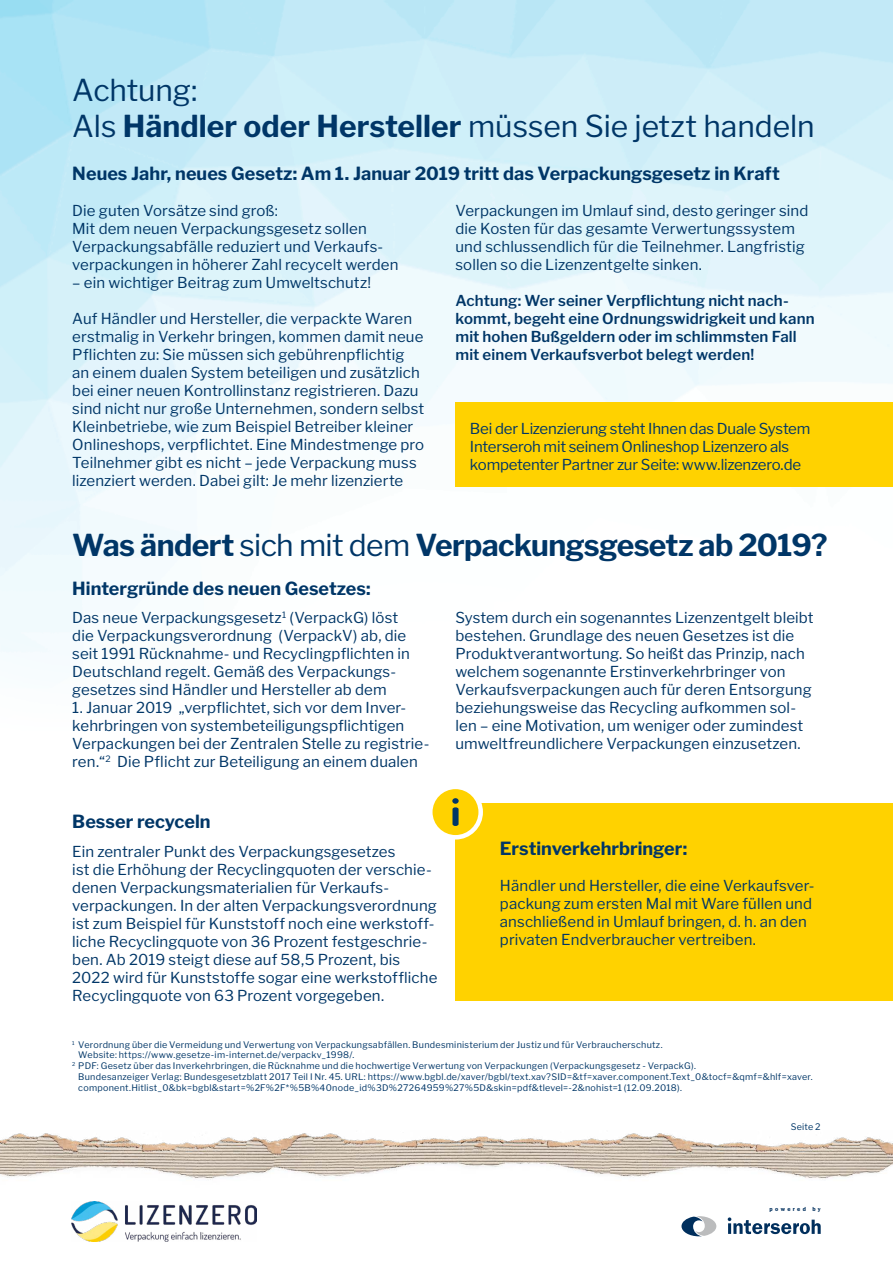
<style>
.page{position:relative;width:893px;height:1263px;background:#fff}
.page>*{position:absolute;margin:0;border:0;box-sizing:border-box;transform-origin:0 0}
.t1{font:30px/36px "Libre Franklin";letter-spacing:-.005em;color:#003667}
.t2{font:700 30px "Libre Franklin";letter-spacing:-.02em;color:#003667}
.t3{font:700 18px "Libre Franklin";color:#003667}
.t4{font:15px/18px "Libre Franklin";letter-spacing:.005em;color:#003667}
.t5{font:600 15px/18px "Libre Franklin";letter-spacing:.005em;color:#003667}
.t6{font:9px "Libre Franklin";letter-spacing:.025em;color:#003667}
.t7{font:600 5.85px "ITC Franklin Gothic Std";letter-spacing:.4em;color:#002f5d}
.s1{font-weight:700}
.s2{font-weight:400}
</style>
<div class="page">
<div style="left:456px;top:803px;width:437px;height:197px;background:#ffd200"></div>
<div style="left:455px;top:402px;width:438px;height:85px;background:#ffd200"></div>
<div style="left:430px;top:787px;width:51px;height:50px;background:#ffd200;border-radius:50%"></div>
<div style="left:428px;top:785px;width:55px;height:54px;border:4px solid #fff;border-radius:50%"></div>
<svg style="left:452px;top:798px;width:7px;height:28px"></svg>
<img style="left:0;top:1133px;width:893px;height:47px">
<img style="left:72px;top:1201px;width:185px;height:41px">
<svg style="left:728px;top:1217px;width:93px;height:17px"></svg>
<svg style="left:681px;top:1216px;width:35px;height:20px"></svg>
<h1 class="t1" style="left:72px;top:72px;width:744px">Achtung:<br>Als <span class="s1">Händler oder Hersteller</span> müssen Sie jetzt handeln</h1>
<p class="t3" style="left:72px;top:163px;width:709px">Neues Jahr, neues Gesetz: Am 1. Januar 2019 tritt das Verpackungsgesetz in Kraft</p>
<p class="t4" style="left:72px;top:202px;width:328px">Die guten Vorsätze sind groß:<br>Mit dem neuen Verpackungsgesetz sollen Verpackungsabfälle reduziert und Verkaufs&shy;verpackungen in höherer Zahl recycelt werden</p>
<p class="t4" style="left:72px;top:274px;width:300px">– ein wichtiger Beitrag zum Umweltschutz!</p>
<p class="t4" style="left:72px;top:310px;width:354px">Auf Händler und Hersteller, die verpackte Waren erstmalig in Verkehr bringen, kommen damit neue Pflichten zu: Sie müssen sich gebührenpflichtig an einem dualen System beteiligen und zusätzlich bei einer neuen Kontrollinstanz registrieren. Dazu sind nicht nur große Unternehmen, sondern selbst Kleinbetriebe, wie zum Beispiel Betreiber kleiner Onlineshops, verpflichtet. Eine Mindestmenge pro Teilnehmer gibt es nicht – jede Verpackung muss lizenziert werden. Dabei gilt: Je mehr lizenzierte</p>
<p class="t4" style="left:455px;top:202px;width:354px">Verpackungen im Umlauf sind, desto geringer sind die Kosten für das gesamte Verwertungssystem und schlussendlich für die Teilnehmer. Langfristig sollen so die Lizenzentgelte sinken.</p>
<p class="t5" style="left:455px;top:292px;width:361px">Achtung: Wer seiner Verpflichtung nicht nach&shy;kommt, begeht eine Ordnungswidrigkeit und kann mit hohen Bußgeldern oder im schlimmsten Fall mit einem Verkaufsverbot belegt werden!</p>
<p class="t4" style="left:470px;top:419px;width:342px">Bei der Lizenzierung steht Ihnen das Duale System<br>Interseroh mit seinem Onlineshop Lizenzero als kompetenter Partner zur Seite: www.lizenzero.de</p>
<h1 class="t2" style="left:72px;top:527px;width:757px">Was ändert <span class="s2">sich mit dem</span> Verpackungsgesetz ab 2019?</h1>
<p class="t3" style="left:72px;top:577px;width:300px">Hintergründe des neuen Gesetzes:</p>
<p class="t4" style="left:72px;top:608px;width:339px">Das neue Verpackungsgesetz<sup>1</sup> (VerpackG) löst die Verpackungsverordnung (VerpackV) ab, die seit 1991 Rücknahme- und Recyclingpflichten in Deutschland regelt. Gemäß des Verpackungs&shy;gesetzes sind Händler und Hersteller ab dem</p>
<p class="t4" style="left:72px;top:698px;width:359px">1. Januar 2019 „verpflichtet, sich vor dem Inver&shy;kehrbringen von systembeteiligungspflichtigen Verpackungen bei der Zentralen Stelle zu registrie&shy;ren.“<sup>2</sup> Die Pflicht zur Beteiligung an einem dualen</p>
<p class="t4" style="left:455px;top:608px;width:360px">System durch ein sogenanntes Lizenzentgelt bleibt bestehen. Grundlage des neuen Gesetzes ist die Produktverantwortung. So heißt das Prinzip, nach welchem sogenannte Erstinverkehrbringer von Verkaufsverpackungen auch für deren Entsorgung beziehungsweise das Recycling aufkommen sol&shy;len – eine Motivation, um weniger oder zumindest umweltfreundlichere Verpackungen einzusetzen.</p>
<p class="t3" style="left:72px;top:811px;width:140px">Besser recyceln</p>
<p class="t4" style="left:72px;top:842px;width:367px">Ein zentraler Punkt des Verpackungsgesetzes<br>ist die Erhöhung der Recyclingquoten der verschie&shy;denen Verpackungsmaterialien für Verkaufs&shy;verpackungen. In der alten Verpackungsverordnung ist zum Beispiel für Kunststoff noch eine werkstoff&shy;liche Recyclingquote von 36 Prozent festgeschrie&shy;ben. Ab 2019 steigt diese auf 58,5 Prozent, bis 2022 wird für Kunststoffe sogar eine werkstoffliche Recyclingquote von 63 Prozent vorgegeben.</p>
<p class="t6" style="left:72px;top:1039px;width:592px"><sup>1</sup> Verordnung über die Vermeidung und Verwertung von Verpackungsabfällen. Bundesministerium der Justiz und für Verbraucherschutz.</p>
<p class="t6" style="left:78px;top:1050px;width:278px">Website: https://www.gesetze-im-internet.de/verpackv_1998/.</p>
<p class="t6" style="left:72px;top:1060px;width:625px"><sup>2</sup> PDF: Gesetz über das Inverkehrbringen, die Rücknahme und die hochwertige Verwertung von Verpackungen (Verpackungsgesetz - VerpackG).</p>
<p class="t6" style="left:78px;top:1071px;width:736px">Bundesanzeiger Verlag: Bundesgesetzblatt 2017 Teil I Nr. 45. URL: https://www.bgbl.de/xaver/bgbl/text.xav?SID=&amp;tf=xaver.component.Text_0&amp;tocf=&amp;qmf=&amp;hlf=xaver.</p>
<p class="t6" style="left:78px;top:1082px;width:605px">component.Hitlist_0&amp;bk=bgbl&amp;start=%2F%2F*%5B%40node_id%3D%27264959%27%5D&amp;skin=pdf&amp;tlevel=-2&amp;nohist=1 (12.09.2018).</p>
<p class="t3" style="left:500px;top:838px;width:189px">Erstinverkehrbringer:</p>
<p class="t4" style="left:500px;top:876px;width:316px">Händler und Hersteller, die eine Verkaufsver&shy;packung zum ersten Mal mit Ware füllen und anschließend in Umlauf bringen, d. h. an den privaten Endverbraucher vertreiben.</p>
<p class="t6" style="left:791px;top:1121px;width:32px">Seite 2</p>
<p class="t7" style="left:770px;top:1205px;width:53px">powered by</p>
</div>
